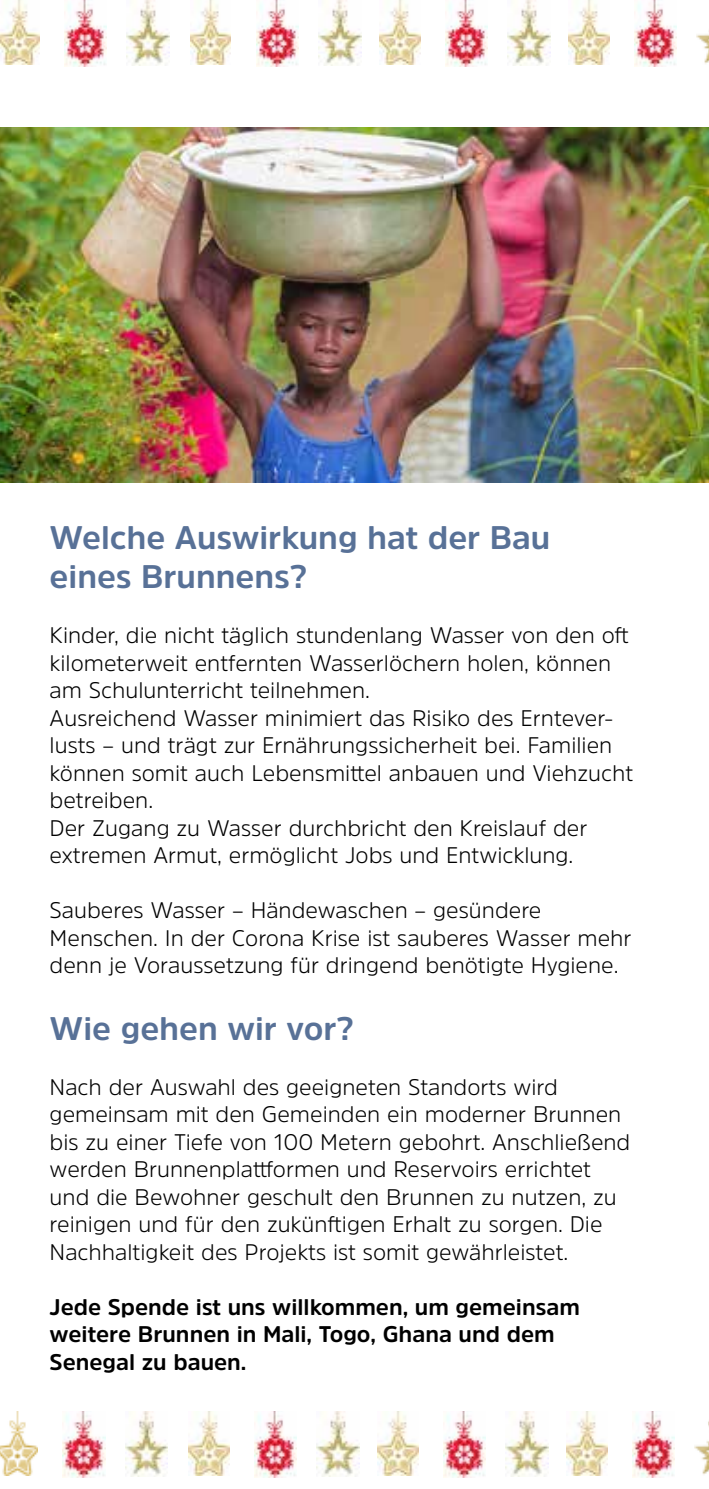
<style>
.page{position:relative;width:709px;height:1489px;background:#fff}
.page>*{position:absolute;margin:0;border:0;box-sizing:border-box;transform-origin:0 0}
.t1{font:700 32.5px/39px "Amsi Pro";color:#587197}
.t2{font:300 22.5px/27.5px "Amsi Pro";color:#000}
.t3{font:700 22.5px/27.5px "Amsi Pro";color:#000}
</style>
<div class="page">
<img style="left:127px;top:0;width:43px;height:66px">
<img style="left:0;top:0;width:39px;height:65px">
<img style="left:64px;top:0;width:43px;height:66px">
<img style="left:318px;top:0;width:43px;height:66px">
<img style="left:190px;top:0;width:41px;height:65px">
<img style="left:256px;top:0;width:42px;height:66px">
<img style="left:507px;top:0;width:43px;height:66px">
<img style="left:379px;top:0;width:41px;height:65px">
<img style="left:445px;top:0;width:42px;height:66px">
<img style="left:696px;top:30px;width:13px;height:34px">
<img style="left:568px;top:0;width:41px;height:65px">
<img style="left:634px;top:0;width:42px;height:66px">
<img style="left:125px;top:1411px;width:43px;height:65px">
<img style="left:0;top:1411px;width:38px;height:64px">
<img style="left:63px;top:1411px;width:42px;height:66px">
<img style="left:316px;top:1411px;width:43px;height:65px">
<img style="left:189px;top:1411px;width:40px;height:64px">
<img style="left:254px;top:1411px;width:43px;height:66px">
<img style="left:505px;top:1411px;width:43px;height:65px">
<img style="left:378px;top:1411px;width:40px;height:64px">
<img style="left:443px;top:1411px;width:43px;height:66px">
<img style="left:694px;top:1421px;width:15px;height:54px">
<img style="left:567px;top:1411px;width:40px;height:64px">
<img style="left:632px;top:1411px;width:42px;height:66px">
<img style="left:0;top:128px;width:709px;height:354px">
<h1 class="t1" style="left:50px;top:517px;width:502px">Welche Auswirkung hat der Bau eines Brunnens?</h1>
<p class="t2" style="left:50px;top:620px;width:585px">Kinder, die nicht täglich stundenlang Wasser von den oft kilometerweit entfernten Wasserlöchern holen, können am Schulunterricht teilnehmen.<br>Ausreichend Wasser minimiert das Risiko des Erntever&shy;lusts – und trägt zur Ernährungssicherheit bei. Familien können somit auch Lebensmittel anbauen und Viehzucht betreiben.<br>Der Zugang zu Wasser durchbricht den Kreislauf der extremen Armut, ermöglicht Jobs und Entwicklung.</p>
<p class="t2" style="left:50px;top:895px;width:583px">Sauberes Wasser – Händewaschen – gesündere<br>Menschen. In der Corona Krise ist sauberes Wasser mehr denn je Voraussetzung für dringend benötigte Hygiene.</p>
<h1 class="t1" style="left:50px;top:1008px;width:306px">Wie gehen wir vor?</h1>
<p class="t2" style="left:50px;top:1072px;width:582px">Nach der Auswahl des geeigneten Standorts wird gemeinsam mit den Gemeinden ein moderner Brunnen bis zu einer Tiefe von 100 Metern gebohrt. Anschließend werden Brunnenplattformen und Reservoirs errichtet und die Bewohner geschult den Brunnen zu nutzen, zu reinigen und für den zukünftigen Erhalt zu sorgen. Die Nachhaltigkeit des Projekts ist somit gewährleistet.</p>
<p class="t3" style="left:50px;top:1292px;width:532px">Jede Spende ist uns willkommen, um gemeinsam weitere Brunnen in Mali, Togo, Ghana und dem<br>Senegal zu bauen.</p>
</div>
